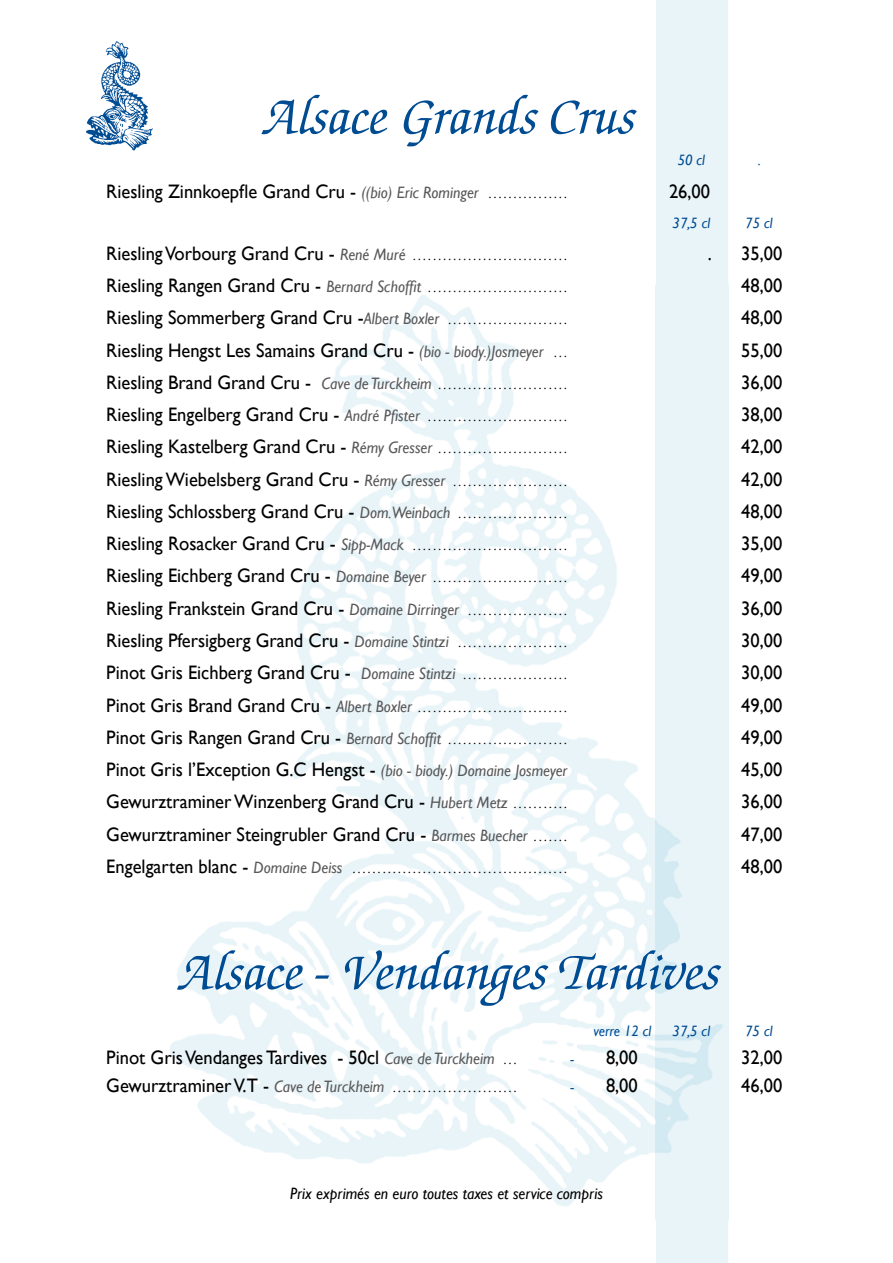
<style>
.page{position:relative;width:893px;height:1263px;background:#fff}
.page>*{position:absolute;margin:0;border:0;box-sizing:border-box;transform-origin:0 0}
.t1{font:italic 500 54px "Zapf Chancery";color:#004c93}
.t2{font:19.5px "Gill Sans";color:#000;scale:.95 1}
.t3{font:italic 16.5px "Gill Sans";color:#000;scale:.95 1}
.t4{font:italic 15px "Gill Sans";color:#004c93;scale:.95 1}
.t5{font:12px "Gill Sans";color:#000}
.s1{font-style:italic;font-size:16.5px;color:#58585a}
.s2{font-size:12px}
.s3{font-size:19.5px}
.s4{font-style:italic;font-size:15px;color:#004c93}
</style>
<div class="page">
<div style="left:656px;top:0;width:72px;height:1263px;background:#e8f4f8"></div>
<img style="left:86px;top:41px;width:67px;height:110px">
<img style="left:170px;top:286px;width:559px;height:934px">
<img style="left:656px;top:286px;width:72px;height:934px">
<h1 class="t1" style="left:261px;top:88px;width:373px">Alsace Grands Crus</h1>
<p class="t4" style="left:678px;top:152px;width:30px">50 cl</p>
<p class="t4" style="left:758px;top:152px;width:4px">.</p>
<p class="t2" style="left:106px;top:180px;width:486px">Riesling Zinnkoepfle Grand Cru - <span class="s1">((bio) Eric Rominger</span> <span class="s2">. . . . . . . . . . . . . . . .</span></p>
<p class="t2" style="left:669px;top:180px;width:45px">26,00</p>
<p class="t4" style="left:673px;top:214px;width:41px">37,5 cl</p>
<p class="t4" style="left:745px;top:214px;width:30px">75 cl</p>
<p class="t5" style="left:106px;top:249px;width:462px"><span class="s3">Riesling Vorbourg Grand Cru -</span> <span class="s1">René Muré</span> ...............................</p>
<p class="t2" style="left:708px;top:242px;width:6px">.</p>
<p class="t2" style="left:741px;top:242px;width:45px">35,00</p>
<p class="t5" style="left:106px;top:281px;width:462px"><span class="s3">Riesling Rangen Grand Cru -</span> <span class="s1">Bernard Schoffit</span> . . . . . . . . . . . . . . . . . . . . . . . . . . . .</p>
<p class="t2" style="left:741px;top:274px;width:45px">48,00</p>
<p class="t2" style="left:106px;top:306px;width:486px">Riesling Sommerberg Grand Cru -<span class="s1">Albert Boxler</span> <span class="s2">. . . . . . . . . . . . . . . . . . . . . . . .</span></p>
<p class="t2" style="left:741px;top:306px;width:45px">48,00</p>
<p class="t2" style="left:106px;top:339px;width:486px">Riesling Hengst Les Samains Grand Cru - <span class="s1">(bio - biody.)Josmeyer</span> <span class="s2">. . .</span></p>
<p class="t2" style="left:741px;top:339px;width:45px">55,00</p>
<p class="t5" style="left:106px;top:378px;width:462px"><span class="s3">Riesling Brand Grand Cru -</span> <span class="s1">Cave de Turckheim</span> . . . . . . . . . . . . . . . . . . . . . . . . . .</p>
<p class="t2" style="left:741px;top:371px;width:45px">36,00</p>
<p class="t5" style="left:106px;top:410px;width:462px"><span class="s3">Riesling Engelberg Grand Cru -</span> <span class="s1">André Pfister</span> . . . . . . . . . . . . . . . . . . . . . . . . . . . .</p>
<p class="t2" style="left:741px;top:403px;width:45px">38,00</p>
<p class="t2" style="left:106px;top:435px;width:486px">Riesling Kastelberg Grand Cru - <span class="s1">Rémy Gresser</span> <span class="s2">. . . . . . . . . . . . . . . . . . . . . . . . . .</span></p>
<p class="t2" style="left:741px;top:435px;width:45px">42,00</p>
<p class="t2" style="left:106px;top:468px;width:486px">Riesling Wiebelsberg Grand Cru - <span class="s1">Rémy Gresser</span> <span class="s2">. . . . . . . . . . . . . . . . . . . . . . .</span></p>
<p class="t2" style="left:741px;top:468px;width:45px">42,00</p>
<p class="t2" style="left:106px;top:500px;width:486px">Riesling Schlossberg Grand Cru - <span class="s1">Dom.Weinbach</span> <span class="s2">. . . . . . . . . . . . . . . . . . . . . .</span></p>
<p class="t2" style="left:741px;top:500px;width:45px">48,00</p>
<p class="t5" style="left:106px;top:539px;width:462px"><span class="s3">Riesling Rosacker Grand Cru -</span> <span class="s1">Sipp-Mack</span> ...............................</p>
<p class="t2" style="left:741px;top:532px;width:45px">35,00</p>
<p class="t5" style="left:106px;top:571px;width:462px"><span class="s3">Riesling Eichberg Grand Cru -</span> <span class="s1">Domaine Beyer</span> . . . . . . . . . . . . . . . . . . . . . . . . . . .</p>
<p class="t2" style="left:741px;top:564px;width:45px">49,00</p>
<p class="t2" style="left:106px;top:597px;width:486px">Riesling Frankstein Grand Cru - <span class="s1">Domaine Dirringer</span> <span class="s2">. . . . . . . . . . . . . . . . . . . .</span></p>
<p class="t2" style="left:741px;top:597px;width:45px">36,00</p>
<p class="t2" style="left:106px;top:629px;width:486px">Riesling Pfersigberg Grand Cru - <span class="s1">Domaine Stintzi</span> <span class="s2">. . . . . . . . . . . . . . . . . . . . . .</span></p>
<p class="t2" style="left:741px;top:629px;width:45px">30,00</p>
<p class="t2" style="left:106px;top:661px;width:486px">Pinot Gris Eichberg Grand Cru - <span class="s1">Domaine Stintzi</span> <span class="s2">. . . . . . . . . . . . . . . . . . . . .</span></p>
<p class="t2" style="left:741px;top:661px;width:45px">30,00</p>
<p class="t5" style="left:106px;top:700px;width:462px"><span class="s3">Pinot Gris Brand Grand Cru -</span> <span class="s1">Albert Boxler</span> ..............................</p>
<p class="t2" style="left:741px;top:693px;width:45px">49,00</p>
<p class="t2" style="left:106px;top:726px;width:486px">Pinot Gris Rangen Grand Cru - <span class="s1">Bernard Schoffit</span> <span class="s2">. . . . . . . . . . . . . . . . . . . . . . . .</span></p>
<p class="t2" style="left:741px;top:726px;width:45px">49,00</p>
<p class="t2" style="left:106px;top:758px;width:487px">Pinot Gris l’Exception G.C Hengst - <span class="s1">(bio - biody.) Domaine Josmeyer</span></p>
<p class="t2" style="left:741px;top:758px;width:45px">45,00</p>
<p class="t2" style="left:106px;top:790px;width:486px">Gewurztraminer Winzenberg Grand Cru - <span class="s1">Hubert Metz</span> <span class="s2">. . . . . . . . . . .</span></p>
<p class="t2" style="left:741px;top:790px;width:45px">36,00</p>
<p class="t2" style="left:106px;top:822px;width:486px">Gewurztraminer Steingrubler Grand Cru - <span class="s1">Barmes Buecher</span> <span class="s2">. . . . . . .</span></p>
<p class="t2" style="left:741px;top:822px;width:45px">47,00</p>
<p class="t5" style="left:106px;top:862px;width:462px"><span class="s3">Engelgarten blanc -</span> <span class="s1">Domaine Deiss</span> ...........................................</p>
<p class="t2" style="left:741px;top:855px;width:45px">48,00</p>
<h1 class="t1" style="left:176px;top:944px;width:542px">Alsace - Vendanges Tardives</h1>
<p class="t4" style="left:593px;top:1022px;width:62px">verre 12 cl</p>
<p class="t4" style="left:673px;top:1022px;width:41px">37,5 cl</p>
<p class="t4" style="left:745px;top:1022px;width:30px">75 cl</p>
<p class="t2" style="left:106px;top:1046px;width:433px">Pinot Gris Vendanges Tardives - 50cl <span class="s1">Cave de Turckheim</span> <span class="s2">. . .</span></p>
<p class="t2" style="left:570px;top:1046px;width:72px"><span class="s4">-</span> 8,00</p>
<p class="t2" style="left:741px;top:1046px;width:45px">32,00</p>
<p class="t5" style="left:106px;top:1081px;width:412px"><span class="s3">Gewurztraminer V.T -</span> <span class="s1">Cave de Turckheim</span> . . . . . . . . . . . . . . . . . . . . . . . . .</p>
<p class="t2" style="left:570px;top:1074px;width:72px"><span class="s4">-</span> 8,00</p>
<p class="t2" style="left:741px;top:1074px;width:45px">46,00</p>
<p class="t3" style="left:290px;top:1184px;width:331px">Prix exprimés en euro toutes taxes et service compris</p>
</div>
